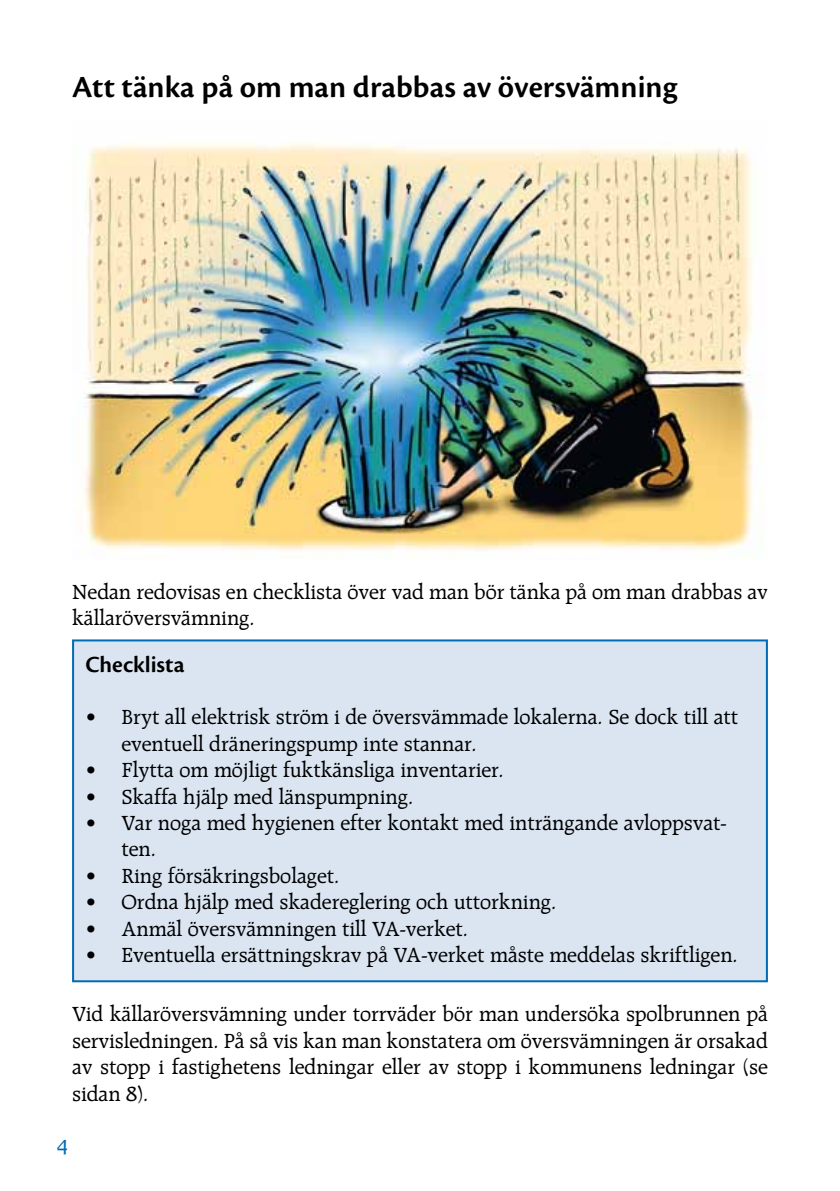
<style>
.page{position:relative;width:840px;height:1191px;background:#fff}
.page>*{position:absolute;margin:0;border:0;box-sizing:border-box;transform-origin:0 0}
.t1{font:600 32px "Cronos Pro";color:#000}
.t2{font:600 24px "Cronos Pro";color:#000}
.t3{font:22px/26.4px "Raleigh LT Std";color:#000}
.t4{font:22px "Raleigh LT Std";color:#006ab3}
</style>
<div class="page">
<img style="left:84px;top:143px;width:669px;height:408px">
<div style="left:73px;top:640px;width:693px;height:341px;background:#dae5f1"></div>
<div style="left:72px;top:639px;width:695px;height:343px;border:2px solid #006ab3"></div>
<h1 class="t1" style="left:72px;top:69px;width:606px">Att tänka på om man drabbas av översvämning</h1>
<p class="t3" style="left:72px;top:578px;width:696px">Nedan redovisas en checklista över vad man bör tänka på om man drabbas av källaröversvämning.</p>
<p class="t2" style="left:85px;top:650px;width:101px">Checklista</p>
<p class="t3" style="left:121px;top:704px;width:618px;text-indent:-36px">• Bryt all elektrisk ström i de översvämmade lokalerna. Se dock till att eventuell dräneringspump inte stannar.</p>
<p class="t3" style="left:85px;top:756px;width:420px">• Flytta om möjligt fuktkänsliga inventarier.</p>
<p class="t3" style="left:85px;top:783px;width:329px">• Skaffa hjälp med länspumpning.</p>
<p class="t3" style="left:121px;top:809px;width:606px;text-indent:-36px">• Var noga med hygienen efter kontakt med inträngande avloppsvat&shy;ten.</p>
<p class="t3" style="left:85px;top:862px;width:255px">• Ring försäkringsbolaget.</p>
<p class="t3" style="left:85px;top:888px;width:472px">• Ordna hjälp med skadereglering och uttorkning.</p>
<p class="t3" style="left:85px;top:915px;width:384px">• Anmäl översvämningen till VA-verket.</p>
<p class="t3" style="left:85px;top:941px;width:653px">• Eventuella ersättningskrav på VA-verket måste meddelas skriftligen.</p>
<p class="t3" style="left:72px;top:1001px;width:697px;text-align:justify">Vid källaröversvämning under torrväder bör man undersöka spolbrunnen på servisledningen. På så vis kan man konstatera om översvämningen är orsakad av stopp i fastighetens ledningar eller av stopp i kommunens ledningar (se sidan 8).</p>
<p class="t4" style="left:57px;top:1134px;width:12px">4</p>
</div>
